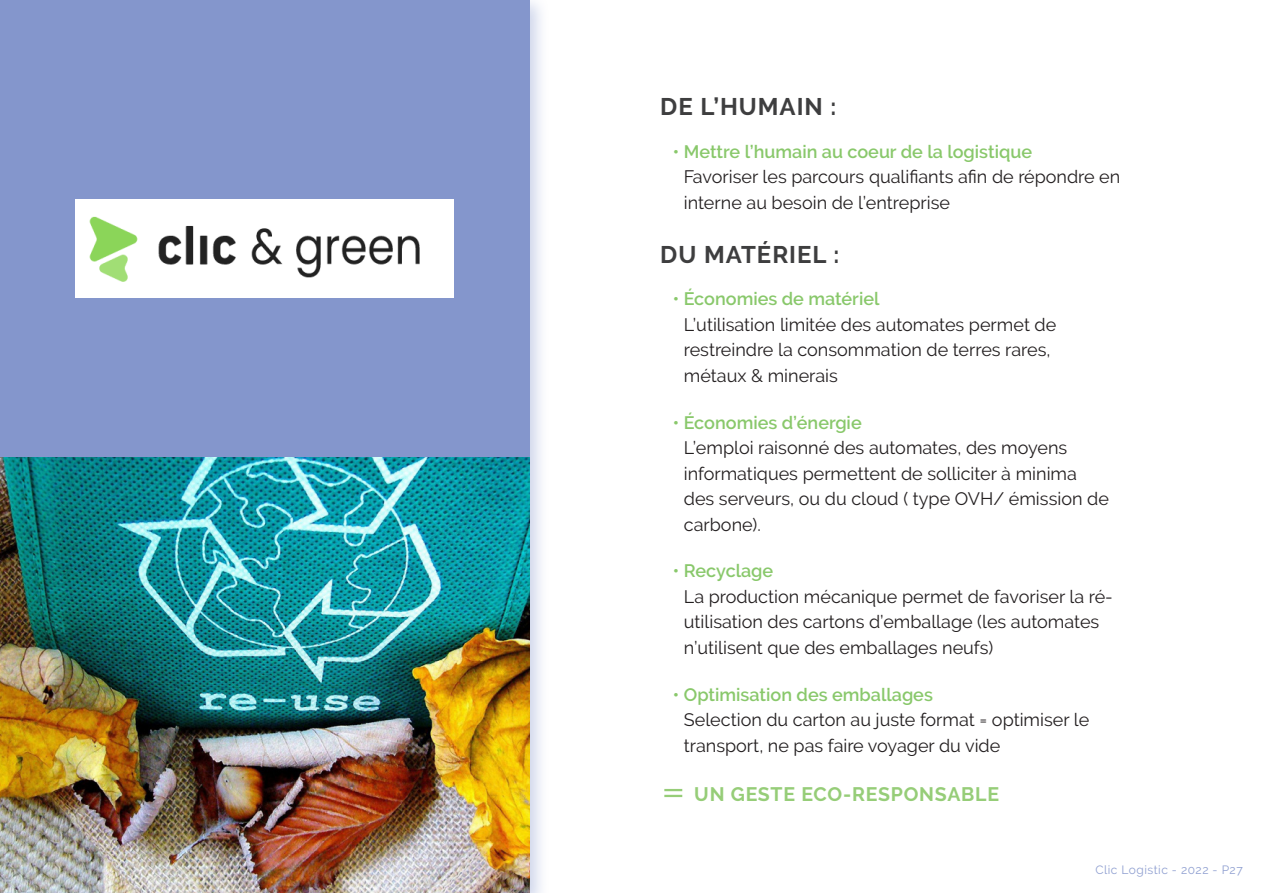
<style>
.page{position:relative;width:1263px;height:893px;background:#fff}
.page>*{position:absolute;margin:0;border:0;box-sizing:border-box;transform-origin:0 0}
.t1{font:300 60px "Raleway";color:#96cd78}
.t2{font:700 24px "Raleway";letter-spacing:.04em;color:#3e3e3f}
.t3{font:700 19.5px "Raleway";letter-spacing:.04em;color:#96cd78}
.t4{font:18px/25.5px "Raleway";color:#231f20}
.t5{font:600 18px "Raleway";color:#89c86b}
.t6{font:12px "Raleway";letter-spacing:.04em;color:#90a0d1}
</style>
<div class="page">
<div style="left:0;top:0;width:550px;height:893px;background:#8496cc;opacity:.4"></div>
<div style="left:0;top:0;width:529px;height:893px;background:#8496cc"></div>
<img style="left:75px;top:200px;width:379px;height:98px">
<img style="left:0;top:457px;width:529px;height:436px">
<h2 class="t2" style="left:660px;top:92px;width:178px">DE L’HUMAIN :</h2>
<p class="t5" style="left:673px;top:141px;width:361px">• Mettre l’humain au coeur de la logistique</p>
<p class="t4" style="left:684px;top:164px;width:438px">Favoriser les parcours qualifiants afin de répondre en interne au besoin de l’entreprise</p>
<h2 class="t2" style="left:660px;top:240px;width:181px">DU MATÉRIEL :</h2>
<p class="t5" style="left:673px;top:288px;width:208px">• Économies de matériel</p>
<p class="t4" style="left:684px;top:312px;width:374px">L’utilisation limitée des automates permet de restreindre la consommation de terres rares, métaux &amp; minerais</p>
<p class="t5" style="left:673px;top:412px;width:190px">• Économies d’énergie</p>
<p class="t4" style="left:684px;top:435px;width:426px">L’emploi raisonné des automates, des moyens informatiques permettent de solliciter à minima des serveurs, ou du cloud ( type OVH/ émission de carbone).</p>
<p class="t5" style="left:673px;top:560px;width:102px">• Recyclage</p>
<p class="t4" style="left:684px;top:584px;width:430px">La production mécanique permet de favoriser la ré&shy;utilisation des cartons d’emballage (les automates n’utilisent que des emballages neufs)</p>
<p class="t5" style="left:673px;top:684px;width:261px">• Optimisation des emballages</p>
<p class="t4" style="left:684px;top:707px;width:407px">Selection du carton au juste format = optimiser le transport, ne pas faire voyager du vide</p>
<h1 class="t1" style="left:660px;top:753px;width:28px">=</h1>
<p class="t3" style="left:694px;top:782px;width:306px">UN GESTE ECO-RESPONSABLE</p>
<p class="t6" style="left:1095px;top:863px;width:149px">Clic Logistic - 2022 - P27</p>
</div>
